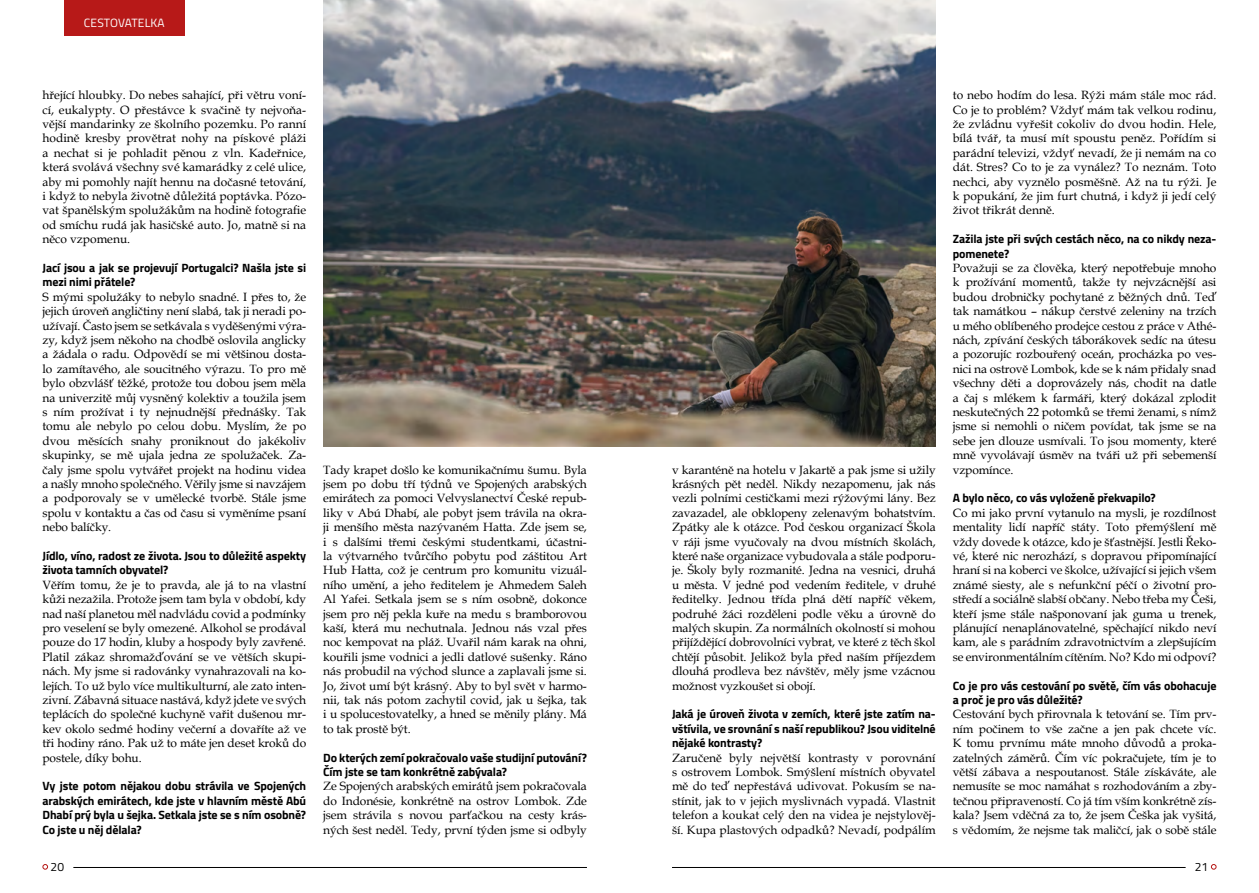
<style>
.page{position:relative;width:1259px;height:893px;background:#fff}
.page>*{position:absolute;margin:0;border:0;box-sizing:border-box;transform-origin:0 0}
.t1{font:12px/14.4px "Book Antiqua";letter-spacing:-.01em;color:#000;text-align:justify}
.t2{font:700 12px/14.4px "Titillium";letter-spacing:-.01em;color:#000}
.t3{font:12px "Titillium Web";letter-spacing:.01em;color:#fff}
.t4{font:12px "Titillium Web";color:#000}
</style>
<div class="page">
<svg style="left:43px;top:864px;width:5px;height:5px"></svg>
<svg style="left:1211px;top:864px;width:5px;height:5px"></svg>
<hr style="left:73px;top:867px;width:514px;height:1px;background:#000">
<hr style="left:672px;top:867px;width:513px;height:1px;background:#000">
<img style="left:323px;top:0;width:612px;height:446px">
<div style="left:64px;top:0;width:120px;height:35px;background:#b71918"></div>
<p class="t3" style="left:84px;top:14px;width:82px">CESTOVATELKA</p>
<p class="t1" style="left:43px;top:88px;width:265px">hřející hloubky. Do nebes sahající, při větru voní&shy;cí, eukalypty. O přestávce k svačině ty nejvoňa&shy;vější mandarinky ze školního pozemku. Po ranní hodině kresby provětrat nohy na pískové pláži a nechat si je pohladit pěnou z vln. Kadeřnice, která svolává všechny své kamarádky z celé ulice, aby mi pomohly najít hennu na dočasné tetování, i když to nebyla životně důležitá poptávka. Pózo&shy;vat španělským spolužákům na hodině fotografie od smíchu rudá jak hasičské auto. Jo, matně si na něco vzpomenu.</p>
<p class="t2" style="left:43px;top:260px;width:265px">Jací jsou a jak se projevují Portugalci? Našla jste si mezi nimi přátele?</p>
<p class="t1" style="left:43px;top:289px;width:265px">S mými spolužáky to nebylo snadné. I přes to, že jejich úroveň angličtiny není slabá, tak ji neradi po&shy;užívají. Často jsem se setkávala s vyděšenými výra&shy;zy, když jsem někoho na chodbě oslovila anglicky a žádala o radu. Odpovědí se mi většinou dosta&shy;lo zamítavého, ale soucitného výrazu. To pro mě bylo obzvlášť těžké, protože tou dobou jsem měla na univerzitě můj vysněný kolektiv a toužila jsem s ním prožívat i ty nejnudnější přednášky. Tak tomu ale nebylo po celou dobu. Myslím, že po dvou měsících snahy proniknout do jakékoliv skupinky, se mě ujala jedna ze spolužaček. Za&shy;čaly jsme spolu vytvářet projekt na hodinu videa a našly mnoho společného. Věřily jsme si navzájem a podporovaly se v umělecké tvorbě. Stále jsme spolu v kontaktu a čas od času si vyměníme psaní nebo balíčky.</p>
<p class="t2" style="left:43px;top:548px;width:265px">Jídlo, víno, radost ze života. Jsou to důležité aspekty života tamních obyvatel?</p>
<p class="t1" style="left:43px;top:577px;width:265px">Věřím tomu, že je to pravda, ale já to na vlastní kůži nezažila. Protože jsem tam byla v období, kdy nad naší planetou měl nadvládu covid a podmínky pro veselení se byly omezené. Alkohol se prodával pouze do 17 hodin, kluby a hospody byly zavřené.<br>Platil zákaz shromažďování se ve větších skupi&shy;nách. My jsme si radovánky vynahrazovali na ko&shy;lejích. To už bylo více multikulturní, ale zato inten&shy;zivní. Zábavná situace nastává, když jdete ve svých teplácích do společné kuchyně vařit dušenou mr&shy;kev okolo sedmé hodiny večerní a dovaříte až ve tři hodiny ráno. Pak už to máte jen deset kroků do postele, díky bohu.</p>
<p class="t2" style="left:43px;top:778px;width:265px;text-align:justify">Vy jste potom nějakou dobu strávila ve Spojených arabských emirátech, kde jste v hlavním městě Abú Dhabí prý byla u šejka. Setkala jste se s ním osobně?<br>Co jste u něj dělala?</p>
<p class="t1" style="left:323px;top:462px;width:265px">Tady krapet došlo ke komunikačnímu šumu. Byla jsem po dobu tří týdnů ve Spojených arabských emirátech za pomoci Velvyslanectví České repub&shy;liky v Abú Dhabí, ale pobyt jsem trávila na okra&shy;ji menšího města nazývaném Hatta. Zde jsem se, i s dalšími třemi českými studentkami, účastni&shy;la výtvarného tvůrčího pobytu pod záštitou Art Hub Hatta, což je centrum pro komunitu vizuál&shy;ního umění, a jeho ředitelem je Ahmedem Saleh Al Yafei. Setkala jsem se s ním osobně, dokonce jsem pro něj pekla kuře na medu s bramborovou kaší, která mu nechutnala. Jednou nás vzal přes noc kempovat na pláž. Uvařil nám karak na ohni, kouřili jsme vodnici a jedli datlové sušenky. Ráno nás probudil na východ slunce a zaplavali jsme si.<br>Jo, život umí být krásný. Aby to byl svět v harmo&shy;nii, tak nás potom zachytil covid, jak u šejka, tak i u spolucestovatelky, a hned se měnily plány. Má to tak prostě být.</p>
<p class="t2" style="left:323px;top:750px;width:265px">Do kterých zemí pokračovalo vaše studijní putování?<br>Čím jste se tam konkrétně zabývala?</p>
<p class="t1" style="left:323px;top:779px;width:265px">Ze Spojených arabských emirátů jsem pokračovala do Indonésie, konkrétně na ostrov Lombok. Zde jsem strávila s novou parťačkou na cesty krás&shy;ných šest neděl. Tedy, první týden jsme si odbyly</p>
<p class="t1" style="left:672px;top:462px;width:265px">v karanténě na hotelu v Jakartě a pak jsme si užily krásných pět neděl. Nikdy nezapomenu, jak nás vezli polními cestičkami mezi rýžovými lány. Bez zavazadel, ale obklopeny zelenavým bohatstvím.<br>Zpátky ale k otázce. Pod českou organizací Škola v ráji jsme vyučovaly na dvou místních školách, které naše organizace vybudovala a stále podporu&shy;je. Školy byly rozmanité. Jedna na vesnici, druhá u města. V jedné pod vedením ředitele, v druhé ředitelky. Jednou třída plná dětí napříč věkem, podruhé žáci rozděleni podle věku a úrovně do malých skupin. Za normálních okolností si mohou přijíždějící dobrovolníci vybrat, ve které z těch škol chtějí působit. Jelikož byla před naším příjezdem dlouhá prodleva bez návštěv, měly jsme vzácnou možnost vyzkoušet si obojí.</p>
<p class="t2" style="left:672px;top:706px;width:265px;text-align:justify">Jaká je úroveň života v zemích, které jste zatím na&shy;vštívila, ve srovnání s naší republikou? Jsou viditelné nějaké kontrasty?</p>
<p class="t1" style="left:672px;top:750px;width:265px">Zaručeně byly největší kontrasty v porovnání s ostrovem Lombok. Smýšlení místních obyvatel mě do teď nepřestává udivovat. Pokusím se na&shy;stínit, jak to v jejich myslivnách vypadá. Vlastnit telefon a koukat celý den na videa je nejstylověj&shy;ší. Kupa plastových odpadků? Nevadí, podpálím</p>
<p class="t1" style="left:952px;top:88px;width:265px">to nebo hodím do lesa. Rýži mám stále moc rád.<br>Co je to problém? Vždyť mám tak velkou rodinu, že zvládnu vyřešit cokoliv do dvou hodin. Hele, bílá tvář, ta musí mít spoustu peněz. Pořídím si parádní televizi, vždyť nevadí, že ji nemám na co dát. Stres? Co to je za vynález? To neznám. Toto nechci, aby vyznělo posměšně. Až na tu rýži. Je k popukání, že jim furt chutná, i když ji jedí celý život třikrát denně.</p>
<p class="t2" style="left:952px;top:231px;width:265px">Zažila jste při svých cestách něco, na co nikdy neza&shy;pomenete?</p>
<p class="t1" style="left:952px;top:260px;width:265px">Považuji se za člověka, který nepotřebuje mnoho k prožívání momentů, takže ty nejvzácnější asi budou drobničky pochytané z běžných dnů. Teď tak namátkou – nákup čerstvé zeleniny na trzích u mého oblíbeného prodejce cestou z práce v Athé&shy;nách, zpívání českých táborákovek sedíc na útesu a pozorujíc rozbouřený oceán, procházka po ves&shy;nici na ostrově Lombok, kde se k nám přidaly snad všechny děti a doprovázely nás, chodit na datle a čaj s mlékem k farmáři, který dokázal zplodit neskutečných 22 potomků se třemi ženami, s nímž jsme si nemohli o ničem povídat, tak jsme se na sebe jen dlouze usmívali. To jsou momenty, které mně vyvolávají úsměv na tváři už při sebemenší vzpomínce.</p>
<p class="t2" style="left:952px;top:490px;width:204px">A bylo něco, co vás vyloženě překvapilo?</p>
<p class="t1" style="left:952px;top:505px;width:265px">Co mi jako první vytanulo na mysli, je rozdílnost mentality lidí napříč státy. Toto přemýšlení mě vždy dovede k otázce, kdo je šťastnější. Jestli Řeko&shy;vé, které nic nerozhází, s dopravou připomínající hraní si na koberci ve školce, užívající si jejich všem známé siesty, ale s nefunkční péčí o životní pro&shy;středí a sociálně slabší občany. Nebo třeba my Češi, kteří jsme stále našponovaní jak guma u trenek, plánující nenaplánovatelné, spěchající nikdo neví kam, ale s parádním zdravotnictvím a zlepšujícím se environmentálním cítěním. No? Kdo mi odpoví?</p>
<p class="t2" style="left:952px;top:678px;width:265px">Co je pro vás cestování po světě, čím vás obohacuje a proč je pro vás důležité?</p>
<p class="t1" style="left:952px;top:707px;width:265px">Cestování bych přirovnala k tetování se. Tím prv&shy;ním počinem to vše začne a jen pak chcete víc.<br>K tomu prvnímu máte mnoho důvodů a proka&shy;zatelných záměrů. Čím víc pokračujete, tím je to větší zábava a nespoutanost. Stále získáváte, ale nemusíte se moc namáhat s rozhodováním a zby&shy;tečnou připraveností. Co já tím vším konkrétně zís&shy;kala? Jsem vděčná za to, že jsem Češka jak vyšitá, s vědomím, že nejsme tak maličcí, jak o sobě stále</p>
<p class="t4" style="left:51px;top:858px;width:15px">20</p>
<p class="t4" style="left:1195px;top:858px;width:15px">21</p>
</div>
